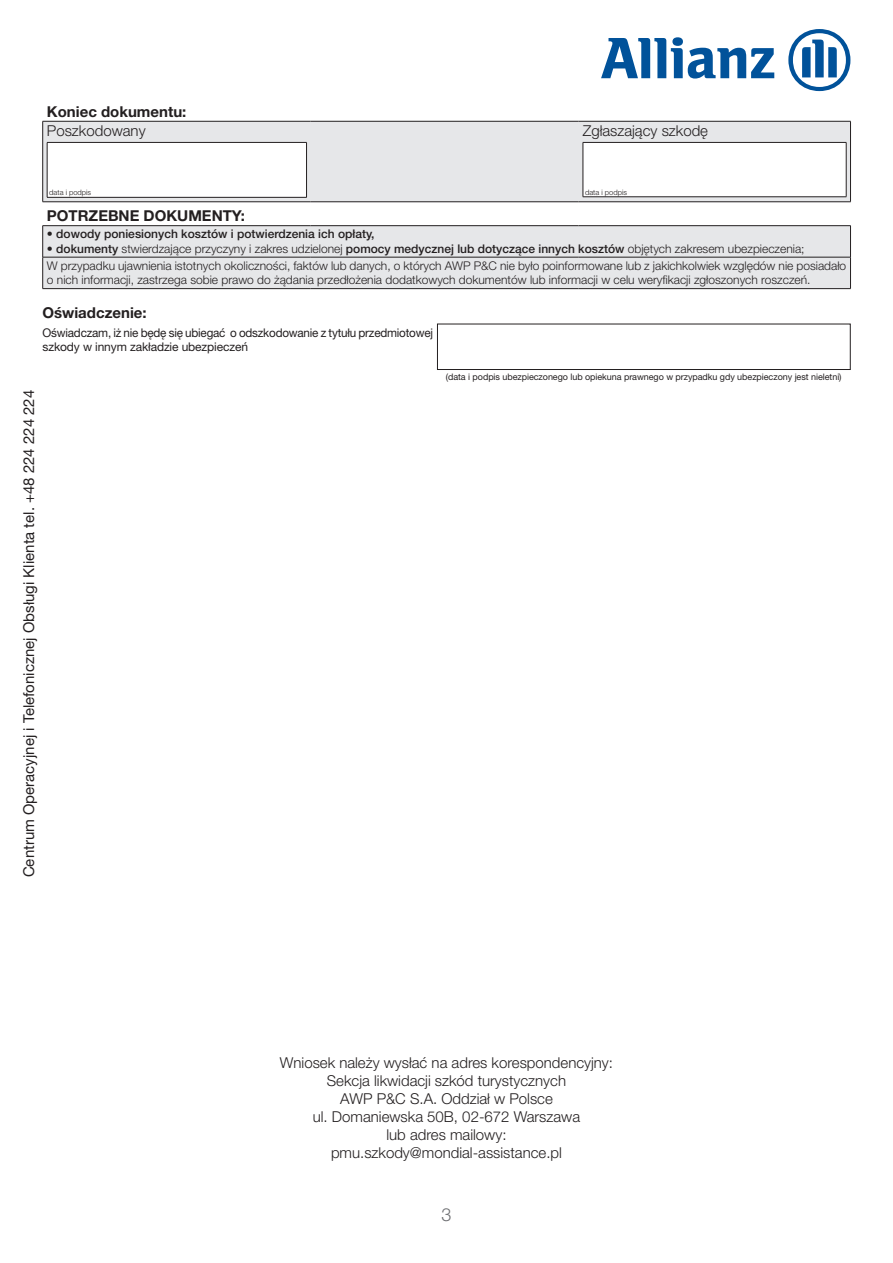
<style>
.page{position:relative;width:893px;height:1263px;background:#fff}
.page>*{position:absolute;margin:0;border:0;box-sizing:border-box;transform-origin:0 0}
.t1{font:300 18px "Helvetica Neue LT Pro";color:#6c6d70}
.t2{font:300 15px/18px "Helvetica Neue LT Pro";color:#231f20;text-align:center}
.t3{font:15px "Helvetica Neue LT Pro";color:#231f20}
.t4{font:700 15px "Helvetica Neue LT Pro";color:#231f20}
.t5{font:300 12px/17.1px "Helvetica Neue LT Pro";color:#231f20}
.t6{font:12px/14.4px "Helvetica Neue LT Pro";letter-spacing:-.015em;color:#231f20}
.t7{font:500 12px "Helvetica Neue LT Pro";color:#231f20}
.t8{font:9px "Helvetica Neue LT Pro";letter-spacing:-.005em;color:#231f20}
.t9{font:300 7.5px "Helvetica Neue LT Pro";color:#231f20}
.s1{font-weight:300}
.s2{font-weight:500}
</style>
<div class="page">
<svg style="left:601px;top:37px;width:173px;height:42px"></svg>
<svg style="left:788px;top:29px;width:62px;height:62px"></svg>
<svg style="left:43px;top:122px;width:807px;height:166px;fill:#e6e7e9"></svg>
<hr style="left:43px;top:121px;width:268px;height:1px;background:#231f20">
<hr style="left:311px;top:121px;width:267px;height:1px;background:#231f20">
<hr style="left:578px;top:121px;width:273px;height:1px;background:#231f20">
<hr style="left:43px;top:225px;width:268px;height:1px;background:#231f20">
<hr style="left:311px;top:225px;width:267px;height:1px;background:#231f20">
<hr style="left:578px;top:225px;width:273px;height:1px;background:#231f20">
<hr style="left:43px;top:202px;width:268px;height:1px;background:#231f20">
<hr style="left:311px;top:202px;width:267px;height:1px;background:#231f20">
<hr style="left:578px;top:202px;width:273px;height:1px;background:#231f20">
<hr style="left:42px;top:121px;width:1px;height:81px;background:#231f20">
<hr style="left:42px;top:226px;width:1px;height:31px;background:#231f20">
<hr style="left:850px;top:226px;width:1px;height:31px;background:#231f20">
<hr style="left:42px;top:257px;width:1px;height:31px;background:#231f20">
<hr style="left:850px;top:257px;width:1px;height:31px;background:#231f20">
<hr style="left:43px;top:257px;width:268px;height:1px;background:#231f20">
<hr style="left:311px;top:257px;width:267px;height:1px;background:#231f20">
<hr style="left:578px;top:257px;width:273px;height:1px;background:#231f20">
<hr style="left:43px;top:288px;width:268px;height:1px;background:#231f20">
<hr style="left:311px;top:288px;width:267px;height:1px;background:#231f20">
<hr style="left:578px;top:288px;width:273px;height:1px;background:#231f20">
<hr style="left:850px;top:121px;width:1px;height:81px;background:#231f20">
<div style="left:47px;top:142px;width:260px;height:55px;background:#fff"></div>
<hr style="left:47px;top:142px;width:260px;height:1px;background:#231f20">
<hr style="left:306px;top:143px;width:1px;height:54px;background:#231f20">
<hr style="left:47px;top:197px;width:260px;height:1px;background:#231f20">
<hr style="left:47px;top:143px;width:1px;height:54px;background:#231f20">
<div style="left:583px;top:142px;width:263px;height:55px;background:#fff"></div>
<hr style="left:583px;top:142px;width:263px;height:1px;background:#231f20">
<hr style="left:846px;top:143px;width:1px;height:54px;background:#231f20">
<hr style="left:583px;top:197px;width:263px;height:1px;background:#231f20">
<hr style="left:583px;top:143px;width:1px;height:54px;background:#231f20">
<svg style="left:437px;top:324px;width:414px;height:46px"></svg>
<p class="t4" style="left:47px;top:102px;width:141px">Koniec dokumentu:</p>
<p class="t2" style="left:47px;top:122px;width:100px">Poszkodowany</p>
<p class="t9" style="left:49px;top:188px;width:43px">data i podpis</p>
<p class="t2" style="left:583px;top:122px;width:127px">Zgłaszający szkodę</p>
<p class="t9" style="left:585px;top:187px;width:43px">data i podpis</p>
<p class="t4" style="left:47px;top:207px;width:109px">POTRZEBNE DOK</p>
<p class="t4" style="left:177px;top:207px;width:69px">UMENTY:</p>
<p class="t7" style="left:47px;top:227px;width:329px"><span class="s1">•</span> dowody poniesionych kosztów i potwierdzenia ich opłaty,</p>
<p class="t5" style="left:47px;top:240px;width:801px">• <span class="s2">dokumenty</span> stwierdzające przyczyny i zakres udzielonej <span class="s2">pomocy medycznej lub dotyczące innych kosztów</span> objętych zakresem ubezpieczenia;<br>W przypadku ujawnienia istotnych okoliczności, faktów lub danych, o których AWP P&amp;C nie było poinformowane lub z jakichkolwiek względów nie posiadało</p>
<p class="t5" style="left:47px;top:271px;width:765px">o nich informacji, zastrzega sobie prawo do żądania przedłożenia dodatkowych dokumentów lub informacji w celu weryfikacji zgłoszonych roszczeń.</p>
<p class="t4" style="left:43px;top:303px;width:106px">Oświadczenie:</p>
<p class="t6" style="left:43px;top:325px;width:392px">Oświadczam, iż nie będę się ubiegać o odszkodowanie z tytułu przedmiotowej szkody w innym zakładzie ubezpieczeń</p>
<p class="t8" style="left:446px;top:371px;width:397px">(data i podpis ubezpieczonego lub opiekuna prawnego w przypadku gdy ubezpieczony jest nieletni)</p>
<p class="t3" style="left:19px;top:877px;width:489px;rotate:-90deg">Centrum Operacyjnej i Telefonicznej Obsługi Klienta tel. +48 224 224 224</p>
<p class="t2" style="left:280px;top:1053px;width:335px">Wniosek należy wysłać na adres korespondencyjny:<br>Sekcja likwidacji szkód turystycznych<br>AWP P&amp;C S.A. Oddział w Polsce<br>ul. Domaniewska 50B, 02-672 Warszawa<br>lub adres mailowy: pmu.szkody@mondial-assistance.pl</p>
<h1 class="t1" style="left:442px;top:1204px;width:12px">3</h1>
</div>
